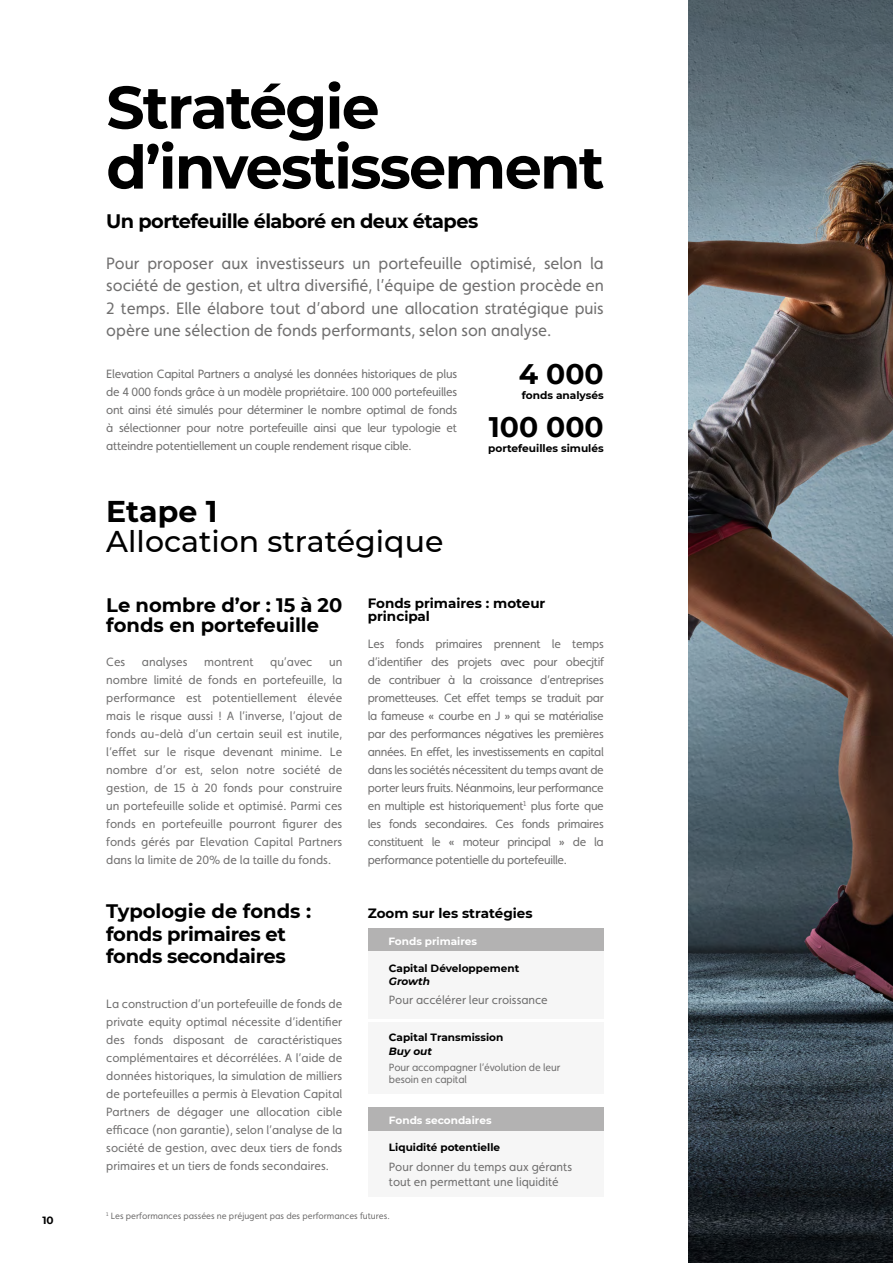
<style>
.page{position:relative;width:893px;height:1263px;background:#fff}
.page>*{position:absolute;margin:0;border:0;box-sizing:border-box;transform-origin:0 0}
.t1{font:700 60px/60px "Montserrat";letter-spacing:-.03em;color:#000}
.t2{font:500 30px "Montserrat";color:#000}
.t3{font:700 30px "Montserrat";color:#000}
.t4{font:700 28.2px "Montserrat";color:#000}
.t5{font:700 19.5px/22.5px "Montserrat";letter-spacing:-.02em;color:#000}
.t6{font:700 19.5px/19.5px "Montserrat";color:#000}
.t7{font:16.5px/22.5px "Faricy New";color:#706f6f;text-align:justify}
.t8{font:700 13.5px/13.5px "Montserrat";color:#000}
.t9{font:12px/18px "Faricy New";color:#706f6f;text-align:justify}
.t10{font:700 10.65px "Montserrat";color:#000}
.t11{font:700 10.5px "Montserrat";color:#000}
.t12{font:10.5px/12px "Faricy New";letter-spacing:-.01em;color:#706f6f}
.t13{font:700 10.5px "Montserrat";color:#fff}
.t14{font:italic 700 10.5px "Montserrat";color:#000}
.t15{font:9px "Faricy New";color:#706f6f}
</style>
<div class="page">
<img style="left:688px;top:0;width:184px;height:1263px">
<img style="left:872px;top:0;width:21px;height:1263px">
<div style="left:368px;top:1130px;width:236px;height:67px;background:#f6f6f6"></div>
<div style="left:368px;top:928px;width:236px;height:23px;background:#b3b2b2"></div>
<div style="left:368px;top:1107px;width:236px;height:23px;background:#b3b2b2"></div>
<div style="left:368px;top:1023px;width:236px;height:71px;background:#f6f6f6"></div>
<div style="left:368px;top:951px;width:236px;height:67px;background:#f6f6f6"></div>
<p class="t11" style="left:43px;top:1213px;width:13px">10</p>
<h1 class="t1" style="left:106px;top:74px;width:500px">Stratégie d’investissement</h1>
<h3 class="t5" style="left:106px;top:208px;width:373px">Un portefeuille élaboré en deux étapes</h3>
<p class="t7" style="left:106px;top:252px;width:499px">Pour proposer aux investisseurs un portefeuille optimisé, selon la société de gestion, et ultra diversifié, l’équipe de gestion procède en 2 temps. Elle élabore tout d’abord une allocation stratégique puis opère une sélection de fonds performants, selon son analyse.</p>
<p class="t9" style="left:106px;top:365px;width:352px">Elevation Capital Partners a analysé les données historiques de plus de 4 000 fonds grâce à un modèle propriétaire. 100 000 portefeuilles ont ainsi été simulés pour déterminer le nombre optimal de fonds à sélectionner pour notre portefeuille ainsi que leur typologie et atteindre potentiellement un couple rendement risque cible.</p>
<h3 class="t4" style="left:519px;top:354px;width:86px">4 000</h3>
<p class="t10" style="left:522px;top:388px;width:84px">fonds analysés</p>
<h3 class="t4" style="left:489px;top:407px;width:116px">100 000</h3>
<p class="t10" style="left:488px;top:440px;width:117px">portefeuilles simulés</p>
<h2 class="t3" style="left:106px;top:490px;width:113px">Etape 1</h2>
<h2 class="t2" style="left:106px;top:520px;width:339px">Allocation stratégique</h2>
<h3 class="t6" style="left:106px;top:594px;width:237px">Le nombre d’or : 15 à 20 fonds en portefeuille</h3>
<p class="t9" style="left:106px;top:653px;width:21px">Ces</p>
<p class="t9" style="left:142px;top:653px;width:47px">analyses</p>
<p class="t9" style="left:204px;top:653px;width:51px">montrent</p>
<p class="t9" style="left:270px;top:653px;width:44px">qu’avec</p>
<p class="t9" style="left:106px;top:653px;width:238px;text-indent:223px">un nombre limité de fonds en portefeuille, la performance est potentiellement élevée mais le risque aussi ! A l’inverse, l’ajout de fonds au-delà d’un certain seuil est inutile, l’effet sur le risque devenant minime. Le nombre d’or est, selon notre société de gestion, de 15 à 20 fonds pour construire un portefeuille solide et optimisé. Parmi ces fonds en portefeuille pourront figurer des fonds gérés par Elevation Capital Partners dans la limite de 20% de la taille du fonds.</p>
<h3 class="t5" style="left:106px;top:899px;width:206px">Typologie de fonds : fonds primaires et fonds secondaires</h3>
<p class="t9" style="left:106px;top:995px;width:238px">La construction d’un portefeuille de fonds de private equity optimal nécessite d’identifier des fonds disposant de caractéristiques complémentaires et décorrélées. A l’aide de données historiques, la simulation de milliers de portefeuilles a permis à Elevation Capital Partners de dégager une allocation cible efficace (non garantie), selon l’analyse de la société de gestion, avec deux tiers de fonds primaires et un tiers de fonds secondaires.</p>
<p class="t8" style="left:368px;top:595px;width:179px">Fonds primaires : moteur principal</p>
<p class="t9" style="left:368px;top:635px;width:238px">Les fonds primaires prennent le temps d’identifier des projets avec pour obecjtif de contribuer à la croissance d’entreprises prometteuses. Cet effet temps se traduit par la fameuse « courbe en J » qui se matérialise par des performances négatives les premières années. En effet, les investissements en capital dans les sociétés nécessitent du temps avant de porter leurs fruits. Néanmoins, leur performance en multiple est historiquement<sup>1</sup> plus forte que les fonds secondaires. Ces fonds primaires constituent le « moteur principal » de la performance potentielle du portefeuille.</p>
<p class="t8" style="left:368px;top:906px;width:166px">Zoom sur les stratégies</p>
<p class="t13" style="left:388px;top:934px;width:90px">Fonds primaires</p>
<p class="t11" style="left:389px;top:960px;width:132px">Capital Développement</p>
<p class="t14" style="left:389px;top:974px;width:43px">Growth</p>
<p class="t9" style="left:389px;top:991px;width:160px">Pour accélérer leur croissance</p>
<p class="t11" style="left:389px;top:1030px;width:116px">Capital Transmission</p>
<p class="t14" style="left:389px;top:1043px;width:45px">Buy out</p>
<p class="t12" style="left:389px;top:1061px;width:173px">Pour accompagner l’évolution de leur besoin en capital</p>
<p class="t13" style="left:389px;top:1112px;width:104px">Fonds secondaires</p>
<p class="t11" style="left:389px;top:1140px;width:113px">Liquidité potentielle</p>
<p class="t9" style="left:389px;top:1160px;width:185px;line-height:14.4px">Pour donner du temps aux gérants tout en permettant une liquidité</p>
<p class="t15" style="left:106px;top:1210px;width:285px"><sup>1</sup> Les performances passées ne préjugent pas des performances futures.</p>
</div>
